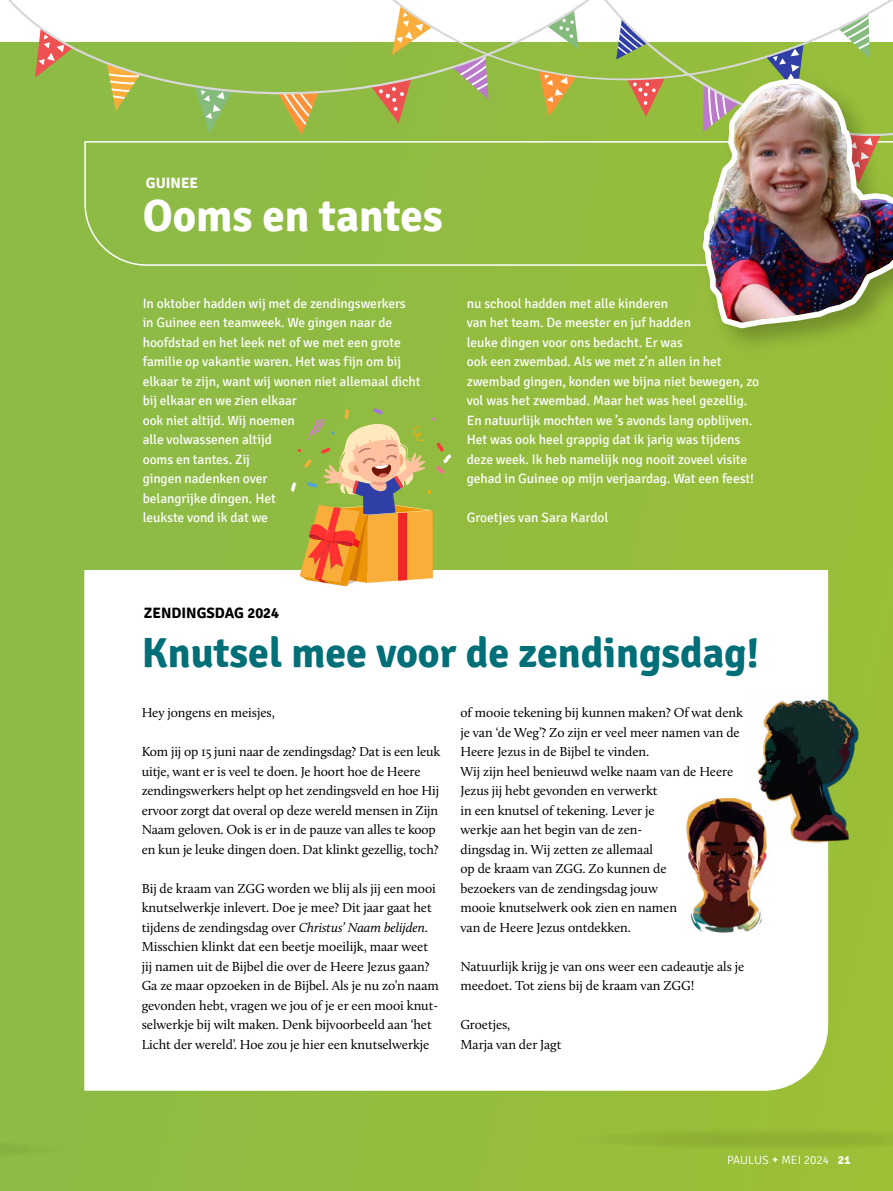
<style>
.page{position:relative;width:893px;height:1191px;background:#fff}
.page>*{position:absolute;margin:0;border:0;box-sizing:border-box;transform-origin:0 0}
.t1{font:700 45px "Signika";color:#fff}
.t2{font:700 42px "Signika";color:#006f78}
.t3{font:700 15px "Signika";color:#000}
.t4{font:700 15px "Signika";color:#fff}
.t5{font:13.5px/19.5px "Calluna";letter-spacing:-.005em;color:#000}
.t6{font:13.5px/19.5px "Signika";letter-spacing:-.005em;color:#fff}
.t7{font:300 12px "Signika";color:#fff}
.s1{font-style:italic}
.s2{font-weight:700}
</style>
<div class="page">
<div style="left:0;top:43px;width:893px;height:1148px;background:#92bc40"></div>
<div style="left:84px;top:570px;width:744px;height:520px;background:#fff"></div>
<svg style="left:85px;top:141px;width:612px;height:125px"></svg>
<svg style="left:651px;top:1128px;width:242px;height:21px"></svg>
<svg style="left:0;top:1145px;width:27px;height:9px"></svg>
<svg style="left:201px;top:106px;width:23px;height:28px"></svg>
<svg style="left:285px;top:106px;width:28px;height:29px"></svg>
<svg style="left:115px;top:106px;width:4px;height:5px"></svg>
<svg style="left:1px;top:0;width:384px;height:106px"></svg>
<svg style="left:598px;top:141px;width:99px;height:4px"></svg>
<svg style="left:385px;top:0;width:508px;height:124px"></svg>
<svg style="left:84px;top:141px;width:28px;height:74px"></svg>
<div style="left:39px;top:181px;width:8px;height:8px;background:#8ebb46;border-radius:50%"></div>
<div style="left:35px;top:150px;width:13px;height:25px;background:#8ebb46;border-radius:50%"></div>
<div style="left:697px;top:73px;width:196px;height:283px;background:#000;opacity:.25"></div>
<img style="left:698px;top:76px;width:195px;height:256px">
<svg style="left:291px;top:408px;width:160px;height:178px"></svg>
<img style="left:681px;top:794px;width:94px;height:142px">
<img style="left:752px;top:689px;width:107px;height:155px">
<svg style="left:771px;top:1156px;width:8px;height:7px"></svg>
<p class="t4" style="left:146px;top:174px;width:54px">GUINEE</p>
<h1 class="t1" style="left:143px;top:189px;width:302px">Ooms en tantes</h1>
<p class="t6" style="left:143px;top:293px;width:279px">In oktober hadden wij met de zendingswerkers<br>in Guinee een teamweek. We gingen naar de hoofdstad en het leek net of we met een grote familie op vakantie waren. Het was fijn om bij elkaar te zijn, want wij wonen niet allemaal dicht bij elkaar en we zien elkaar<br>ook niet altijd. Wij noemen<br>alle volwassenen altijd<br>ooms en tantes. Zij<br>gingen nadenken over<br>belangrijke dingen. Het<br>leukste vond ik dat we</p>
<p class="t6" style="left:467px;top:293px;width:294px">nu school hadden met alle kinderen<br>van het team. De meester en juf hadden<br>leuke dingen voor ons bedacht. Er was<br>ook een zwembad. Als we met z’n allen in het zwembad gingen, konden we bijna niet bewegen, zo vol was het zwembad. Maar het was heel gezellig.<br>En natuurlijk mochten we ’s avonds lang opblijven.<br>Het was ook heel grappig dat ik jarig was tijdens deze week. Ik heb namelijk nog nooit zoveel visite gehad in Guinee op mijn verjaardag. Wat een feest!</p>
<p class="t6" style="left:467px;top:508px;width:143px">Groetjes van Sara Kardol</p>
<p class="t3" style="left:144px;top:604px;width:137px">ZENDINGSDAG 2024</p>
<h2 class="t2" style="left:142px;top:627px;width:619px">Knutsel mee voor de zendingsdag!</h2>
<p class="t5" style="left:142px;top:703px;width:135px">Hey jongens en meisjes,</p>
<p class="t5" style="left:142px;top:742px;width:300px">Kom jij op 15 juni naar de zendingsdag? Dat is een leuk uitje, want er is veel te doen. Je hoort hoe de Heere zendingswerkers helpt op het zendingsveld en hoe Hij ervoor zorgt dat overal op deze wereld mensen in Zijn Naam geloven. Ook is er in de pauze van alles te koop en kun je leuke dingen doen. Dat klinkt gezellig, toch?</p>
<p class="t5" style="left:142px;top:878px;width:299px">Bij de kraam van ZGG worden we blij als jij een mooi knutselwerkje inlevert. Doe je mee? Dit jaar gaat het tijdens de zendingsdag over <span class="s1">Christus’ Naam belijden</span>.<br>Misschien klinkt dat een beetje moeilijk, maar weet jij namen uit de Bijbel die over de Heere Jezus gaan?<br>Ga ze maar opzoeken in de Bijbel. Als je nu zo’n naam gevonden hebt, vragen we jou of je er een mooi knut&shy;selwerkje bij wilt maken. Denk bijvoorbeeld aan ‘het Licht der wereld’. Hoe zou je hier een knutselwerkje</p>
<p class="t5" style="left:460px;top:703px;width:284px">of mooie tekening bij kunnen maken? Of wat denk je van ‘de Weg’? Zo zijn er veel meer namen van de Heere Jezus in de Bijbel te vinden.<br>Wij zijn heel benieuwd welke naam van de Heere Jezus jij hebt gevonden en verwerkt<br>in een knutsel of tekening. Lever je<br>werkje aan het begin van de zen-<br>dingsdag in. Wij zetten ze allemaal<br>op de kraam van ZGG. Zo kunnen de<br>bezoekers van de zendingsdag jouw<br>mooie knutselwerk ook zien en namen<br>van de Heere Jezus ontdekken.</p>
<p class="t5" style="left:460px;top:956px;width:285px">Natuurlijk krijg je van ons weer een cadeautje als je meedoet. Tot ziens bij de kraam van ZGG!</p>
<p class="t5" style="left:460px;top:1014px;width:102px">Groetjes,<br>Marja van der Jagt</p>
<p class="t7" style="left:727px;top:1153px;width:125px">PAULUS MEI 2024 <span class="s2">21</span></p>
</div>
